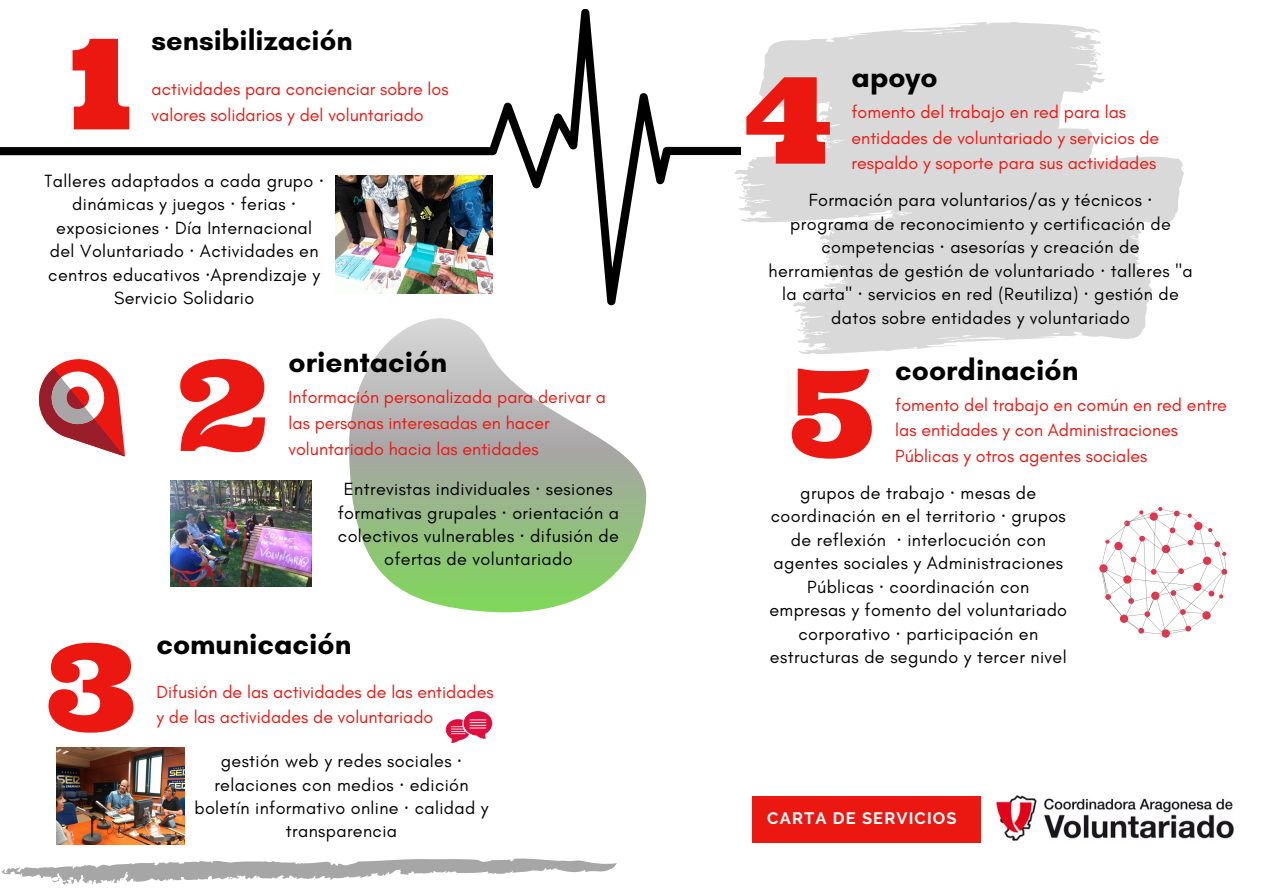
<style>
.page{position:relative;width:1263px;height:894px;background:#fff}
.page>*{position:absolute;margin:0;border:0;box-sizing:border-box;transform-origin:0 0}
.t1{font:126px "Ultra";color:#eb1812}
.t2{font:125.7px "Ultra";color:#eb1812}
.t3{font:120px "Ultra";color:#eb1812}
.t4{font:700 30px "Glacial Indifference";color:#000}
.t5{font:700 28.95px "Glacial Indifference";color:#000}
.t6{font:18px/23.4px "Glacial Indifference";letter-spacing:.02em;color:#000;text-align:center}
.t7{font:17.85px/25.5px "Glacial Indifference";color:#eb1812}
.t8{font:700 16.5px "Raleway";letter-spacing:.07em;color:#fff}
.s1{font-family:"Noto Sans"}
</style>
<div class="page">
<svg style="left:0;top:9px;width:734px;height:296px"></svg>
<svg style="left:349px;top:318px;width:297px;height:294px"></svg>
<svg style="left:446px;top:711px;width:46px;height:32px"></svg>
<svg style="left:734px;top:22px;width:450px;height:332px;fill:#d9d9d9"></svg>
<svg style="left:1162px;top:629px;width:8px;height:8px"></svg>
<svg style="left:1101px;top:506px;width:126px;height:128px"></svg>
<img style="left:335px;top:175px;width:158px;height:118px">
<img style="left:56px;top:747px;width:128px;height:97px">
<img style="left:170px;top:480px;width:141px;height:106px">
<svg style="left:38px;top:359px;width:87px;height:98px"></svg>
<svg style="left:1px;top:858px;width:578px;height:26px"></svg>
<div style="left:752px;top:795px;width:228px;height:46px;background:#eb1812"></div>
<img style="left:996px;top:795px;width:238px;height:45px">
<p class="t2" style="left:69px;top:3px;width:63px">1</p>
<h1 class="t5" style="left:152px;top:22px;width:202px">sensibilización</h1>
<h2 class="t7" style="left:152px;top:76px;width:298px">actividades para concienciar sobre los valores solidarios y del voluntariado</h2>
<p class="t6" style="left:45px;top:169px;width:281px">Talleres adaptados a cada grupo <span class="s1">· </span>dinámicas y juegos <span class="s1">·</span> ferias <span class="s1">· </span>exposiciones <span class="s1">·</span> Día Internacional del Voluntariado <span class="s1">·</span> Actividades en centros educativos <span class="s1">·</span>Aprendizaje y<br>Servicio Solidario</p>
<p class="t1" style="left:179px;top:324px;width:91px">2</p>
<p class="t4" style="left:289px;top:344px;width:160px">orientación</p>
<p class="t7" style="left:289px;top:384px;width:319px">Información personalizada para derivar a las personas interesadas en hacer voluntariado hacia las entidades</p>
<h2 class="t6" style="left:338px;top:477px;width:283px">Entrevistas individuales <span class="s1">·</span> sesiones formativas grupales <span class="s1">·</span> orientación a colectivos vulnerables <span class="s1">·</span> difusión de ofertas de voluntariado</h2>
<h1 class="t3" style="left:46px;top:609px;width:92px">3</h1>
<h2 class="t4" style="left:157px;top:625px;width:196px">comunicación</h2>
<p class="t7" style="left:157px;top:678px;width:339px">Difusión de las actividades de las entidades y de las actividades de voluntariado</p>
<p class="t6" style="left:194px;top:749px;width:296px">gestión web y redes sociales <span class="s1">· </span>relaciones con medios <span class="s1">·</span> edición boletín informativo online <span class="s1">·</span> calidad y transparencia</p>
<p class="t3" style="left:744px;top:43px;width:89px">4</p>
<p class="t4" style="left:851px;top:59px;width:88px">apoyo</p>
<p class="t7" style="left:851px;top:99px;width:309px">fomento del trabajo en red para las entidades de voluntariado y servicios de respaldo y soporte para sus actividades</p>
<p class="t6" style="left:768px;top:188px;width:426px">Formación para voluntarios/as y técnicos <span class="s1">· </span>programa de reconocimiento y certificación de competencias <span class="s1">·</span> asesorías y creación de herramientas de gestión de voluntariado <span class="s1">·</span> talleres "a la carta" <span class="s1">·</span> servicios en red (Reutiliza) <span class="s1">·</span> gestión de datos sobre entidades y voluntariado</p>
<p class="t3" style="left:790px;top:335px;width:86px">5</p>
<h1 class="t4" style="left:895px;top:351px;width:185px">coordinación</h1>
<h2 class="t7" style="left:895px;top:392px;width:333px">fomento del trabajo en común en red entre las entidades y con Administraciones<br>Públicas y otros agentes sociales</h2>
<p class="t6" style="left:769px;top:481px;width:299px">grupos de trabajo <span class="s1">·</span> mesas de coordinación en el territorio <span class="s1">·</span> grupos de reflexión <span class="s1">·</span> interlocución con agentes sociales y Administraciones Públicas <span class="s1">·</span> coordinación con empresas y fomento del voluntariado corporativo <span class="s1">·</span> participación en estructuras de segundo y tercer nivel</p>
<h1 class="t8" style="left:767px;top:807px;width:191px">CARTA DE SERVICIOS</h1>
</div>
